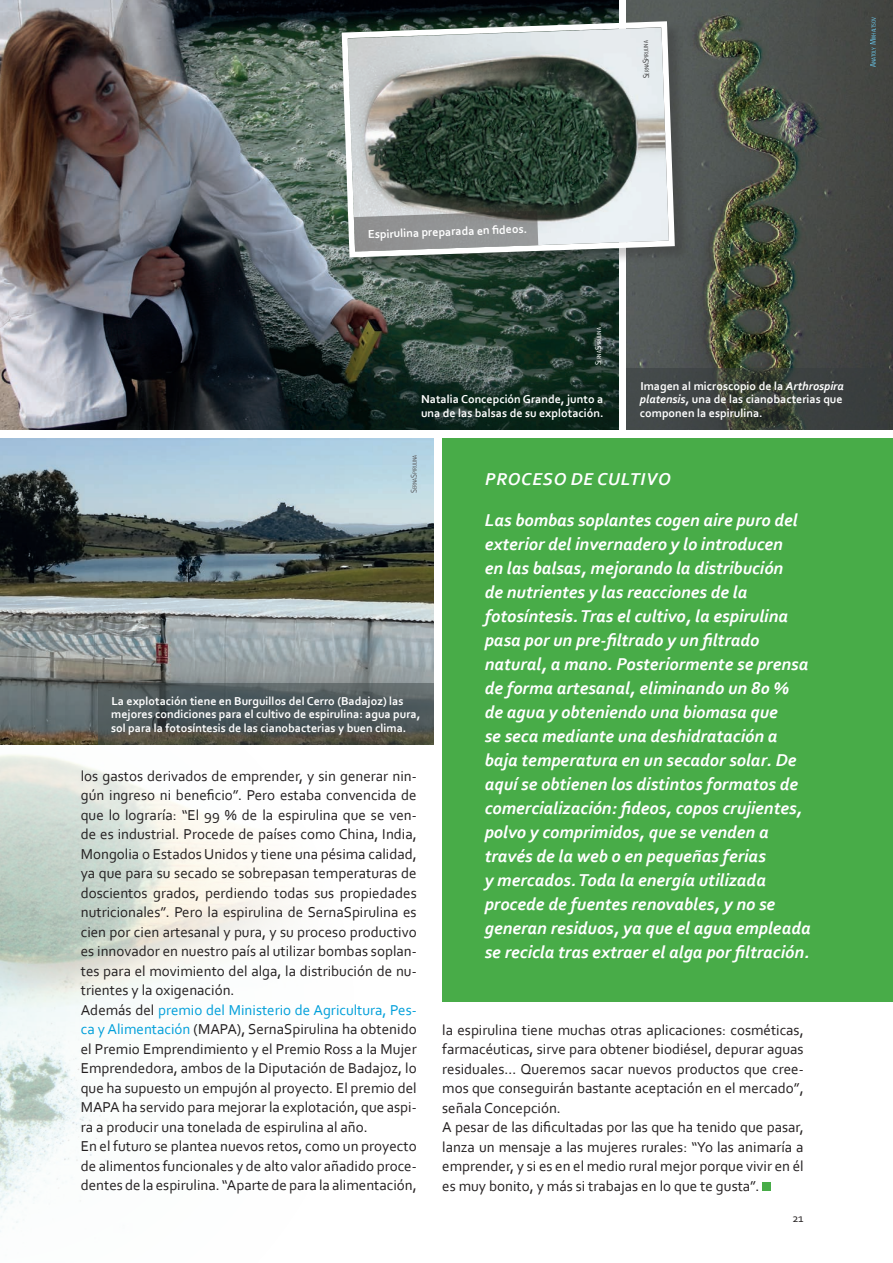
<style>
.page{position:relative;width:893px;height:1263px;background:#fff}
.page>*{position:absolute;margin:0;border:0;box-sizing:border-box;transform-origin:0 0}
.apoyo_título_H4{font:italic 700 18px/24px "Corbel";color:#fff}
.apoyo_título_H4-2{font:italic 700 18px "Corbel";letter-spacing:.04em;color:#fff}
.cuerpo_de_texto_P{font:15px/19.5px "Corbel";color:#231f20;text-align:justify}
.t1{font:700 12px/13.5px "Corbel";color:#fff}
.t2{font:12px "Corbel";color:#231f20}
.t3{font:5.25px "Turmino";letter-spacing:-.025em;color:#6bcff6}
.t4{font:5.25px "Turmino";letter-spacing:-.015em;color:#fff}
.t5{font:5.25px "Turmino";letter-spacing:-.015em;color:#57585a}
.t6{font:5.25px "Turmino";color:#3e3e3f}
.s1{font-size:7.5px}
.s2{font-style:italic}
.s3{color:#009fda}
</style>
<div class="page">
<img style="left:0;top:754px;width:294px;height:478px">
<div style="left:762px;top:1182px;width:9px;height:9px;background:#48ac48"></div>
<div style="left:442px;top:438px;width:451px;height:563px;background:#48ac48"></div>
<img style="left:0;top:0;width:618px;height:429px">
<img style="left:0;top:438px;width:434px;height:306px">
<img style="left:627px;top:0;width:266px;height:429px">
<div style="left:342px;top:22px;width:348px;height:251px;background:#231f20;opacity:.25"></div>
<svg style="left:339px;top:18px;width:339px;height:242px;background:#7a857f"></svg>
<svg style="left:408px;top:382px;width:210px;height:47px;background:#0f281e"></svg>
<svg style="left:98px;top:683px;width:336px;height:61px;background:#4e5656"></svg>
<svg style="left:354px;top:211px;width:184px;height:40px;background:#979898"></svg>
<svg style="left:627px;top:368px;width:250px;height:61px;background:#3c423f"></svg>
<p class="t6" style="left:644px;top:79px;width:40px;rotate:-92deg"><span class="s1">S</span>erna<span class="s1">S</span>pirulina</p>
<p class="t3" style="left:871px;top:67px;width:51px;rotate:-90deg"><span class="s1">A</span>natoly <span class="s1">M</span>ikhaltsov</p>
<p class="t1" style="left:368px;top:227px;width:161px;rotate:-2deg">Espirulina preparada en fi deos.</p>
<p class="t4" style="left:596px;top:365px;width:40px;rotate:-90deg"><span class="s1">S</span>erna<span class="s1">S</span>pirulina</p>
<p class="t1" style="left:421px;top:392px;width:184px">Natalia Concepción Grande, junto a una de las balsas de su explotación.</p>
<p class="t1" style="left:640px;top:379px;width:206px;text-align:justify">Imagen al microscopio de la <span class="s2">Arthrospira platensis,</span> una de las cianobacterias que componen la espirulina.</p>
<p class="t5" style="left:412px;top:493px;width:40px;rotate:-90deg"><span class="s1">S</span>erna<span class="s1">S</span>pirulina</p>
<p class="t1" style="left:111px;top:694px;width:311px">La explotación tiene en Burguillos del Cerro (Badajoz) las mejores condiciones para el cultivo de espirulina: agua pura, sol para la fotosíntesis de las cianobacterias y buen clima.</p>
<p class="cuerpo_de_texto_P" style="left:81px;top:766px;width:337px">los gastos derivados de emprender, y sin generar nin&shy;gún ingreso ni beneficio”. Pero estaba convencida de que lo lograría: “El 99 % de la espirulina que se ven&shy;de es industrial. Procede de países como China, India, Mongolia o Estados Unidos y tiene una pésima calidad, ya que para su secado se sobrepasan temperaturas de doscientos grados, perdiendo todas sus propiedades nutricionales”. Pero la espirulina de SernaSpirulina es cien por cien artesanal y pura, y su proceso productivo es innovador en nuestro país al utilizar bombas soplan&shy;tes para el movimiento del alga, la distribución de nu&shy;trientes y la oxigenación.</p>
<p class="cuerpo_de_texto_P" style="left:81px;top:1000px;width:337px">Además del <span class="s3">premio del Ministerio de Agricultura, Pes&shy;ca y Alimentación</span> (MAPA), SernaSpirulina ha obtenido el Premio Emprendimiento y el Premio Ross a la Mujer Emprendedora, ambos de la Diputación de Badajoz, lo que ha supuesto un empujón al proyecto. El premio del MAPA ha servido para mejorar la explotación, que aspi&shy;ra a producir una tonelada de espirulina al año.</p>
<p class="cuerpo_de_texto_P" style="left:81px;top:1136px;width:337px">En el futuro se plantea nuevos retos, como un proyecto de alimentos funcionales y de alto valor añadido proce&shy;dentes de la espirulina. “Aparte de para la alimentación,</p>
<h4 class="apoyo_título_H4-2" style="left:485px;top:468px;width:187px">PROCESO DE CULTIVO</h4>
<h4 class="apoyo_título_H4" style="left:485px;top:508px;width:327px">Las bombas soplantes cogen aire puro del exterior del invernadero y lo introducen<br>en las balsas, mejorando la distribución<br>de nutrientes y las reacciones de la fotosíntesis. Tras el cultivo, la espirulina pasa por un pre-filtrado y un filtrado natural, a mano. Posteriormente se prensa de forma artesanal, eliminando un 80 % de agua y obteniendo una biomasa que<br>se seca mediante una deshidratación a baja temperatura en un secador solar. De aquí se obtienen los distintos formatos de comercialización: fideos, copos crujientes, polvo y comprimidos, que se venden a través de la web o en pequeñas ferias<br>y mercados. Toda la energía utilizada procede de fuentes renovables, y no se generan residuos, ya que el agua empleada se recicla tras extraer el alga por filtración.</h4>
<p class="cuerpo_de_texto_P" style="left:442px;top:1019px;width:363px">la espirulina tiene muchas otras aplicaciones: cosméticas, farmacéuticas, sirve para obtener biodiésel, depurar aguas residuales… Queremos sacar nuevos productos que cree&shy;mos que conseguirán bastante aceptación en el mercado”, señala Concepción.</p>
<p class="cuerpo_de_texto_P" style="left:442px;top:1117px;width:363px">A pesar de las dificultadas por las que ha tenido que pasar, lanza un mensaje a las mujeres rurales: “Yo las animaría a emprender, y si es en el medio rural mejor porque vivir en él es muy bonito, y más si trabajas en lo que te gusta”.</p>
<p class="t2" style="left:792px;top:1211px;width:13px">21</p>
</div>
